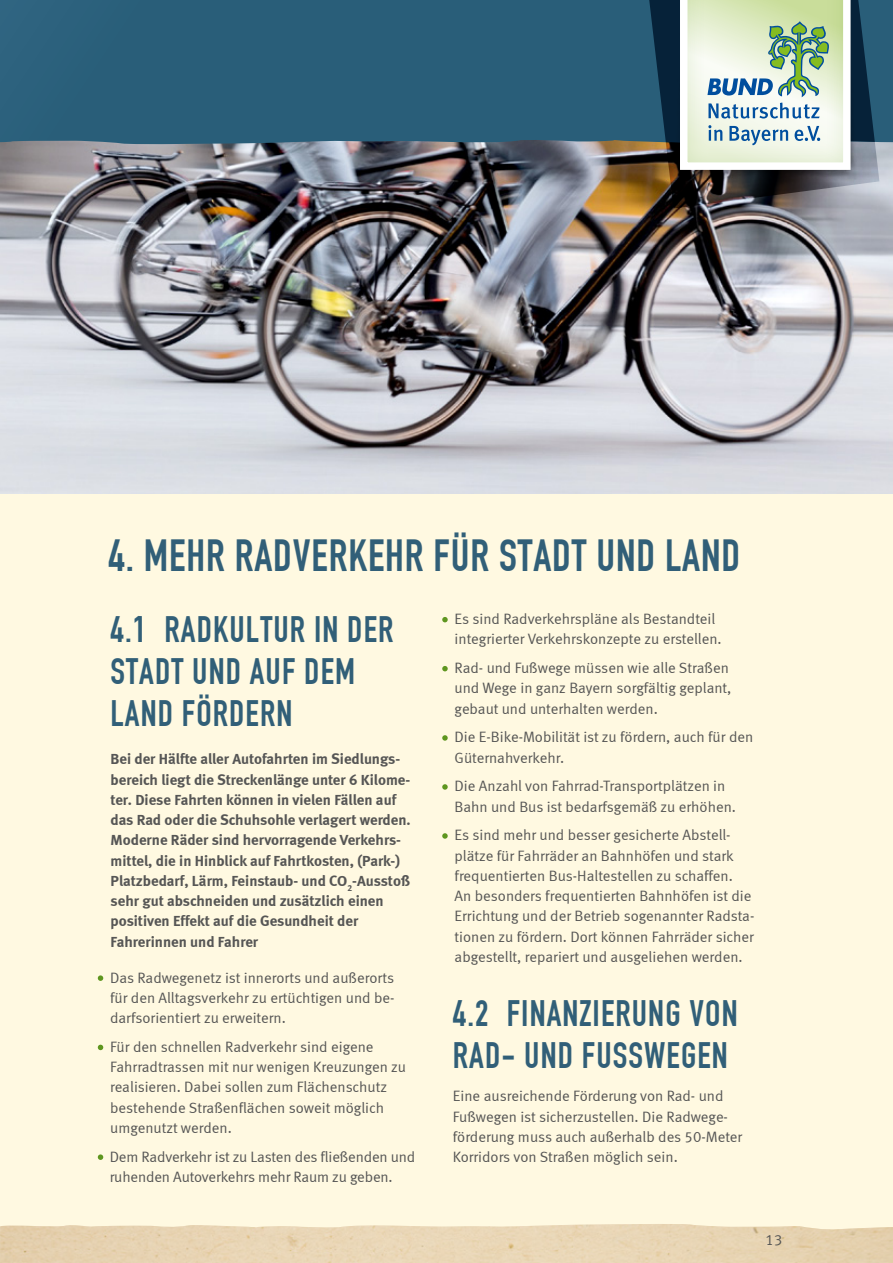
<style>
.page{position:relative;width:893px;height:1263px;background:#fff9e1}
.page>*{position:absolute;margin:0;border:0;box-sizing:border-box;transform-origin:0 0}
.t1{font:44.1px "DIN Engschrift";letter-spacing:.02em;color:#315f78}
.t2{font:36px/42px "DIN Engschrift";letter-spacing:.03em;color:#315f78}
.t3{font:15px/20.2px "Meta Normal LF";color:#565655}
.t4{font:15px/20.2px "Meta Bold LF";color:#565655}
</style>
<div class="page">
<img style="left:0;top:145px;width:893px;height:348px">
<svg style="left:1px;top:1224px;width:892px;height:39px;background:#e8d5b5"></svg>
<img style="left:0;top:1226px;width:1px;height:37px">
<div style="left:0;top:0;width:893px;height:145px;background:#295e79"></div>
<img style="left:649px;top:0;width:230px;height:208px">
<div style="left:678px;top:0;width:172px;height:172px;background:#629a1f;opacity:.22"></div>
<svg style="left:680px;top:0;width:171px;height:170px"></svg>
<svg style="left:98px;top:975px;width:5px;height:6px"></svg>
<svg style="left:98px;top:1045px;width:5px;height:5px"></svg>
<svg style="left:98px;top:1154px;width:5px;height:6px"></svg>
<svg style="left:442px;top:617px;width:6px;height:5px"></svg>
<svg style="left:442px;top:666px;width:6px;height:5px"></svg>
<svg style="left:442px;top:735px;width:6px;height:6px"></svg>
<svg style="left:442px;top:784px;width:6px;height:6px"></svg>
<svg style="left:442px;top:833px;width:6px;height:6px"></svg>
<h1 class="t1" style="left:108px;top:530px;width:633px">4. MEHR RADVERKEHR FÜR STADT UND LAND</h1>
<h2 class="t2" style="left:111px;top:609px;width:284px">4.1 RADKULTUR IN DER<br>STADT UND AUF DEM<br>LAND FÖRDERN</h2>
<p class="t4" style="left:111px;top:749px;width:302px">Bei der Hälfte aller Autofahrten im Siedlungs&shy;bereich liegt die Streckenlänge unter 6 Kilome&shy;ter. Diese Fahrten können in vielen Fällen auf das Rad oder die Schuhsohle verlagert werden.<br>Moderne Räder sind hervorragende Verkehrs&shy;mittel, die in Hinblick auf Fahrtkosten, (Park-)<br>Platzbedarf, Lärm, Feinstaub- und CO<sub>2</sub>-Ausstoß sehr gut abschneiden und zusätzlich einen positiven Effekt auf die Gesundheit der Fahrerinnen und Fahrer</p>
<p class="t3" style="left:110px;top:967px;width:286px;text-align:justify">Das Radwegenetz ist innerorts und außerorts für den Alltagsverkehr zu ertüchtigen und be&shy;darfsorientiert zu erweitern.</p>
<p class="t3" style="left:110px;top:1036px;width:297px">Für den schnellen Radverkehr sind eigene Fahrradtrassen mit nur wenigen Kreuzungen zu realisieren. Dabei sollen zum Flächenschutz bestehende Straßenflächen soweit möglich umgenutzt werden.</p>
<p class="t3" style="left:110px;top:1146px;width:307px">Dem Radverkehr ist zu Lasten des fließenden und ruhenden Autoverkehrs mehr Raum zu geben.</p>
<p class="t3" style="left:455px;top:609px;width:269px">Es sind Radverkehrspläne als Bestandteil integrierter Verkehrskonzepte zu erstellen.</p>
<p class="t3" style="left:455px;top:658px;width:278px">Rad- und Fußwege müssen wie alle Straßen und Wege in ganz Bayern sorgfältig geplant, gebaut und unterhalten werden.</p>
<p class="t3" style="left:455px;top:727px;width:300px">Die E-Bike-Mobilität ist zu fördern, auch für den<br>Güternahverkehr.</p>
<p class="t3" style="left:455px;top:776px;width:283px">Die Anzahl von Fahrrad-Transportplätzen in<br>Bahn und Bus ist bedarfsgemäß zu erhöhen.</p>
<p class="t3" style="left:455px;top:825px;width:301px">Es sind mehr und besser gesicherte Abstell&shy;plätze für Fahrräder an Bahnhöfen und stark frequentierten Bus-Haltestellen zu schaffen.<br>An besonders frequentierten Bahnhöfen ist die Errichtung und der Betrieb sogenannter Radsta&shy;tionen zu fördern. Dort können Fahrräder sicher abgestellt, repariert und ausgeliehen werden.</p>
<h2 class="t2" style="left:453px;top:993px;width:286px">4.2 FINANZIERUNG VON<br>RAD- UND FUSSWEGEN</h2>
<p class="t3" style="left:453px;top:1086px;width:291px">Eine ausreichende Förderung von Rad- und Fußwegen ist sicherzustellen. Die Radwege&shy;förderung muss auch außerhalb des 50-Meter Korridors von Straßen möglich sein.</p>
<p class="t3" style="left:766px;top:1229px;width:18px">13</p>
</div>
